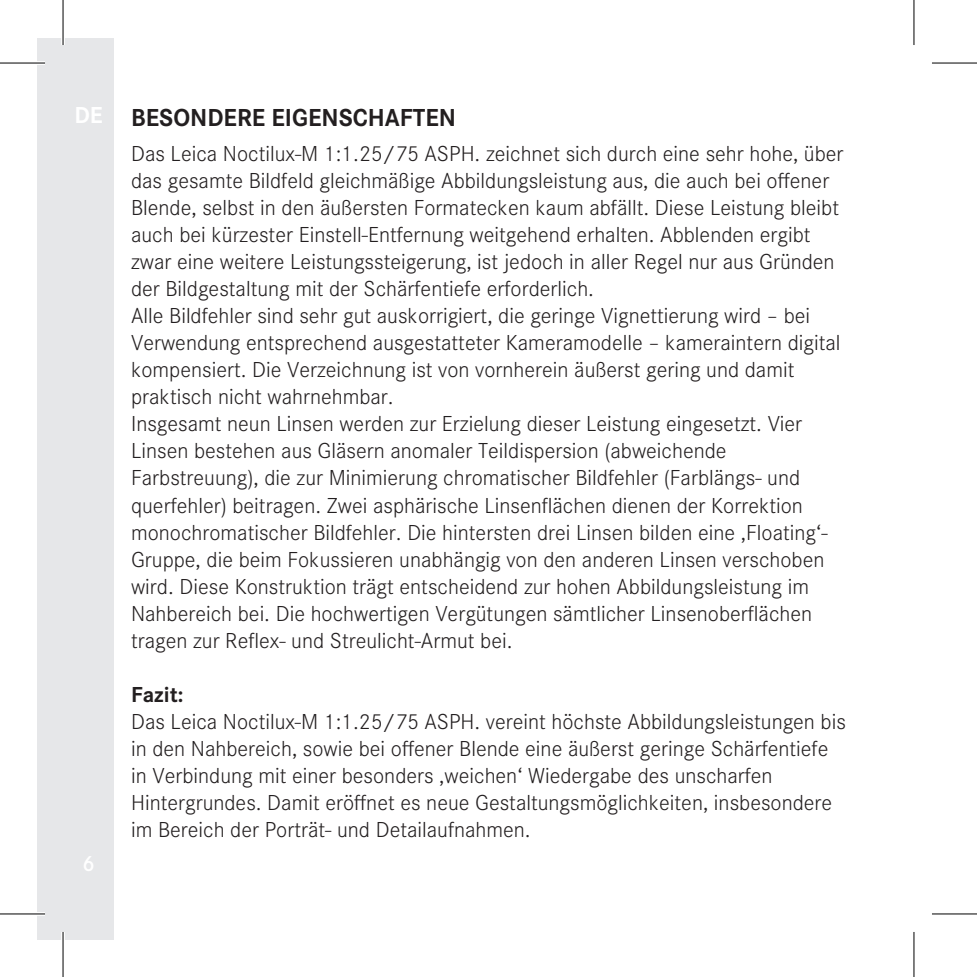
<style>
.page{position:relative;width:977px;height:977px;background:#fff}
.page>*{position:absolute;margin:0;border:0;box-sizing:border-box;transform-origin:0 0}
.t1{font:700 25.5px "Corporate S";color:#231f20}
.t2{font:700 24px "Corporate S";color:#fff}
.t3{font:300 22.5px/27px "Corporate S";color:#231f20}
.t4{font:700 22.5px "Corporate S";color:#231f20}
.t5{font:600 22.5px "Corporate S";color:#fff}
</style>
<div class="page">
<div style="left:37px;top:37px;width:77px;height:902px;background:#e6e7e9"></div>
<hr style="left:0;top:61px;width:45px;height:4px;background:#fff">
<hr style="left:0;top:912px;width:45px;height:3px;background:#fff">
<hr style="left:61px;top:0;width:4px;height:45px;background:#fff">
<hr style="left:61px;top:931px;width:4px;height:45px;background:#fff">
<hr style="left:0;top:62px;width:45px;height:2px;background:#000">
<hr style="left:931px;top:62px;width:45px;height:2px;background:#000">
<hr style="left:0;top:913px;width:45px;height:1px;background:#000">
<hr style="left:931px;top:913px;width:45px;height:1px;background:#000">
<hr style="left:62px;top:0;width:2px;height:45px;background:#000">
<hr style="left:62px;top:931px;width:2px;height:45px;background:#000">
<hr style="left:913px;top:0;width:1px;height:45px;background:#000">
<hr style="left:913px;top:931px;width:1px;height:45px;background:#000">
<p class="t2" style="left:74px;top:96px;width:30px">DE</p>
<p class="t5" style="left:82px;top:847px;width:14px">6</p>
<p class="t1" style="left:131px;top:97px;width:326px">BESONDERE EIGENSCHAFTEN</p>
<p class="t3" style="left:131px;top:139px;width:714px">Das Leica Noctilux-M 1:1.25/75 ASPH. zeichnet sich durch eine sehr hohe, über das gesamte Bildfeld gleichmäßige Abbildungsleistung aus, die auch bei offener Blende, selbst in den äußersten Formatecken kaum abfällt. Diese Leistung bleibt auch bei kürzester Einstell-Entfernung weitgehend erhalten. Abblenden ergibt zwar eine weitere Leistungssteigerung, ist jedoch in aller Regel nur aus Gründen der Bildgestaltung mit der Schärfentiefe erforderlich.<br>Alle Bildfehler sind sehr gut auskorrigiert, die geringe Vignettierung wird – bei Verwendung entsprechend ausgestatteter Kameramodelle – kameraintern digital kompensiert. Die Verzeichnung ist von vornherein äußerst gering und damit praktisch nicht wahrnehmbar.<br>Insgesamt neun Linsen werden zur Erzielung dieser Leistung eingesetzt. Vier Linsen bestehen aus Gläsern anomaler Teildispersion (abweichende Farbstreuung), die zur Minimierung chromatischer Bildfehler (Farblängs- und querfehler) beitragen. Zwei asphärische Linsenflächen dienen der Korrektion monochromatischer Bildfehler. Die hintersten drei Linsen bilden eine ‚Floating‘- Gruppe, die beim Fokussieren unabhängig von den anderen Linsen verschoben wird. Diese Konstruktion trägt entscheidend zur hohen Abbildungsleistung im Nahbereich bei. Die hochwertigen Vergütungen sämtlicher Linsenoberflächen tragen zur Reflex- und Streulicht-Armut bei.</p>
<p class="t4" style="left:131px;top:676px;width:54px">Fazit:</p>
<p class="t3" style="left:131px;top:706px;width:716px">Das Leica Noctilux-M 1:1.25/75 ASPH. vereint höchste Abbildungsleistungen bis in den Nahbereich, sowie bei offener Blende eine äußerst geringe Schärfentiefe in Verbindung mit einer besonders ‚weichen‘ Wiedergabe des unscharfen Hintergrundes. Damit eröffnet es neue Gestaltungsmöglichkeiten, insbesondere im Bereich der Porträt- und Detailaufnahmen.</p>
</div>
